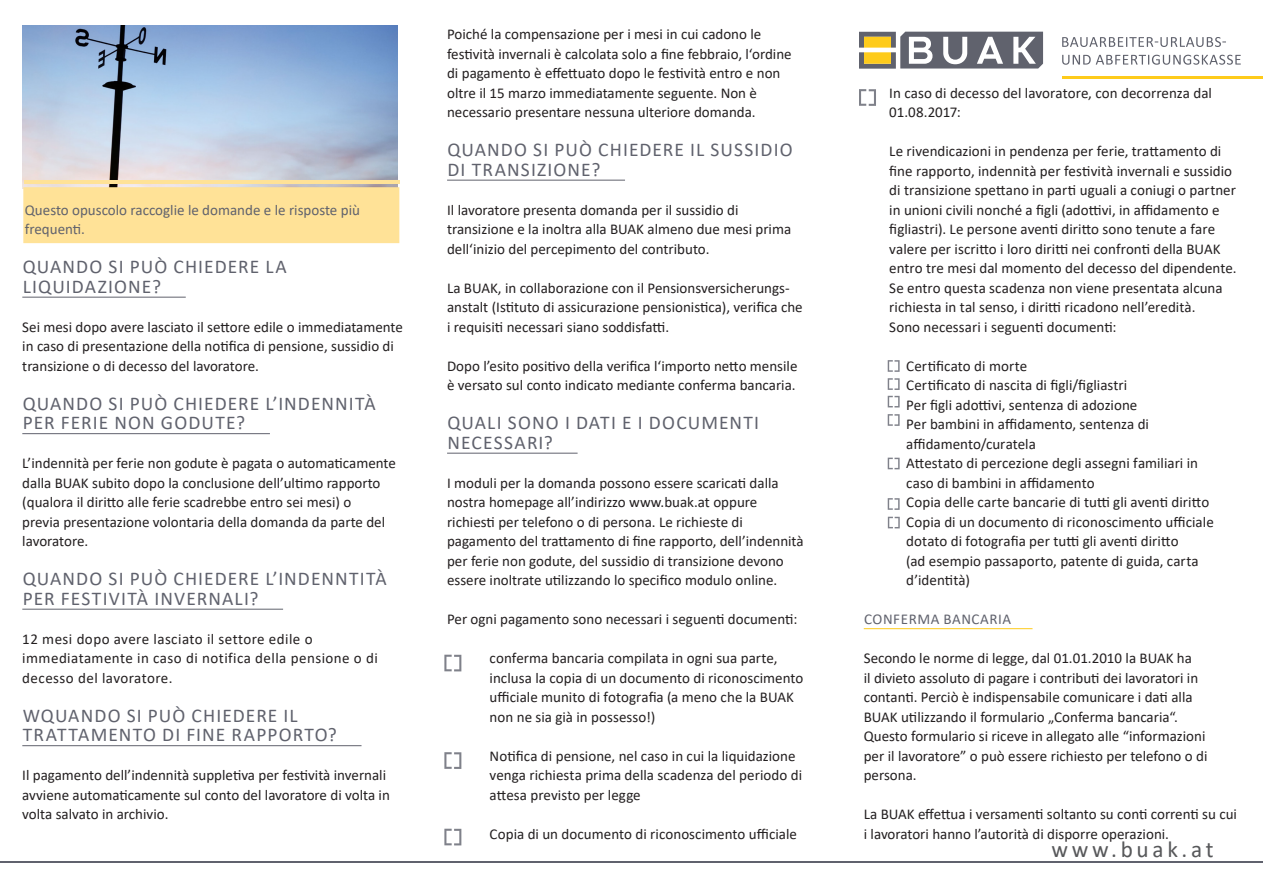
<style>
.page{position:relative;width:1263px;height:893px;background:#fff}
.page>*{position:absolute;margin:0;border:0;box-sizing:border-box;transform-origin:0 0}
.t1{font:23.25px "Calibri";letter-spacing:.16em;color:#57585a}
.Überschrift_kurzer_Z{font:19.5px/19.5px "Calibri";letter-spacing:.055em;color:#60626d}
.Überschriften{font:19.5px/19.5px "Calibri";letter-spacing:.055em;color:#60626d}
.Fliesstext{font:15px/19.5px "Calibri";color:#231f20}
.TEXTEingerückter{font:15px/19.5px "Calibri";color:#231f20}
.Fliesstext-2{font:15px/19.5px "Calibri";letter-spacing:.03em;color:#231f20}
.EINLEITUNG{font:15px/19.5px "Calibri";color:#60626d}
.Kleine_Überschrift_g{font:15px "Calibri";letter-spacing:.04em;color:#60626d}
</style>
<div class="page">
<svg style="left:22px;top:25px;width:376px;height:1px"></svg>
<svg style="left:1062px;top:55px;width:179px;height:10px"></svg>
<svg style="left:1062px;top:37px;width:164px;height:10px"></svg>
<svg style="left:859px;top:32px;width:184px;height:37px"></svg>
<hr style="left:1062px;top:76px;width:201px;height:2px;background:#fecb1b">
<hr style="left:0;top:861px;width:1263px;height:1px;background:#60626d">
<div style="left:16px;top:193px;width:391px;height:56px;background:linear-gradient(to right,#fffdfa,#fffdfa)"></div>
<hr style="left:22px;top:297px;width:164px;height:1px;background:#60626d">
<hr style="left:22px;top:433px;width:248px;height:1px;background:#60626d">
<hr style="left:22px;top:609px;width:261px;height:1px;background:#60626d">
<hr style="left:22px;top:745px;width:339px;height:1px;background:#60626d">
<hr style="left:447px;top:180px;width:178px;height:1px;background:#60626d">
<hr style="left:447px;top:453px;width:131px;height:1px;background:#60626d">
<hr style="left:864px;top:628px;width:168px;height:1px;background:#fecb1b">
<svg style="left:863px;top:628px;width:151px;height:2px"></svg>
<svg style="left:444px;top:655px;width:17px;height:16px"></svg>
<svg style="left:444px;top:752px;width:17px;height:17px"></svg>
<svg style="left:859px;top:89px;width:17px;height:17px"></svg>
<svg style="left:444px;top:829px;width:17px;height:16px"></svg>
<img style="left:22px;top:26px;width:376px;height:162px">
<div style="left:23px;top:187px;width:376px;height:56px;background:#ffe297;border:2px solid #ffe297"></div>
<hr style="left:24px;top:180px;width:375px;height:3px;background:#ffe297">
<svg style="left:888px;top:360px;width:12px;height:12px"></svg>
<svg style="left:888px;top:378px;width:12px;height:12px"></svg>
<svg style="left:888px;top:396px;width:12px;height:11px"></svg>
<svg style="left:888px;top:414px;width:12px;height:12px"></svg>
<svg style="left:888px;top:517px;width:12px;height:11px"></svg>
<svg style="left:888px;top:458px;width:12px;height:11px"></svg>
<svg style="left:888px;top:498px;width:12px;height:12px"></svg>
<p class="EINLEITUNG" style="left:25px;top:199px;width:337px">Questo opuscolo raccoglie le domande e le risposte più frequenti.</p>
<p class="Überschriften" style="left:23px;top:256px;width:266px">QUANDO SI PUÒ CHIEDERE LA<br>LIQUIDAZIONE?</p>
<p class="Fliesstext" style="left:22px;top:316px;width:382px">Sei mesi dopo avere lasciato il settore edile o immediatamente in caso di presentazione della notifica di pensione, sussidio di transizione o di decesso del lavoratore.</p>
<p class="Überschrift_kurzer_Z" style="left:23px;top:393px;width:355px">QUANDO SI PUÒ CHIEDERE L’INDENNITÀ<br>PER FERIE NON GODUTE?</p>
<p class="Fliesstext" style="left:22px;top:453px;width:375px">L’indennità per ferie non godute è pagata o automaticamente dalla BUAK subito dopo la conclusione dell’ultimo rapporto (qualora il diritto alle ferie scadrebbe entro sei mesi) o<br>previa presentazione volontaria della domanda da parte del lavoratore.</p>
<p class="Überschrift_kurzer_Z" style="left:23px;top:568px;width:366px">QUANDO SI PUÒ CHIEDERE L’INDENNTITÀ<br>PER FESTIVITÀ INVERNALI?</p>
<p class="Fliesstext-2" style="left:22px;top:628px;width:357px">12 mesi dopo avere lasciato il settore edile o immediatamente in caso di notifica della pensione o di decesso del lavoratore.</p>
<p class="Überschrift_kurzer_Z" style="left:23px;top:705px;width:316px">WQUANDO SI PUÒ CHIEDERE IL<br>TRATTAMENTO DI FINE RAPPORTO?</p>
<p class="Fliesstext" style="left:22px;top:765px;width:369px">Il pagamento dell’indennità suppletiva per festività invernali avviene automaticamente sul conto del lavoratore di volta in volta salvato in archivio.</p>
<p class="Fliesstext" style="left:447px;top:24px;width:346px">Poiché la compensazione per i mesi in cui cadono le festività invernali è calcolata solo a fine febbraio, l‘ordine di pagamento è effettuato dopo le festività entro e non oltre il 15 marzo immediatamente seguente. Non è necessario presentare nessuna ulteriore domanda.</p>
<p class="Überschrift_kurzer_Z" style="left:447px;top:139px;width:347px">QUANDO SI PUÒ CHIEDERE IL SUSSIDIO<br>DI TRANSIZIONE?</p>
<p class="Fliesstext" style="left:447px;top:199px;width:346px">Il lavoratore presenta domanda per il sussidio di transizione e la inoltra alla BUAK almeno due mesi prima dell‘inizio del percepimento del contributo.</p>
<p class="Fliesstext" style="left:447px;top:277px;width:357px">La BUAK, in collaborazione con il Pensionsversicherungs&shy;anstalt (Istituto di assicurazione pensionistica), verifica che i requisiti necessari siano soddisfatti.</p>
<p class="Fliesstext" style="left:447px;top:355px;width:352px">Dopo l’esito positivo della verifica l‘importo netto mensile è versato sul conto indicato mediante conferma bancaria.</p>
<p class="Überschrift_kurzer_Z" style="left:447px;top:412px;width:313px">QUALI SONO I DATI E I DOCUMENTI<br>NECESSARI?</p>
<p class="Fliesstext" style="left:447px;top:472px;width:358px">I moduli per la domanda possono essere scaricati dalla nostra homepage all’indirizzo www.buak.at oppure richiesti per telefono o di persona. Le richieste di pagamento del trattamento di fine rapporto, dell’indennità per ferie non godute, del sussidio di transizione devono essere inoltrate utilizzando lo specifico modulo online.</p>
<p class="Fliesstext" style="left:447px;top:609px;width:352px">Per ogni pagamento sono necessari i seguenti documenti:</p>
<p class="TEXTEingerückter" style="left:490px;top:648px;width:315px">conferma bancaria compilata in ogni sua parte, inclusa la copia di un documento di riconoscimento ufficiale munito di fotografia (a meno che la BUAK non ne sia già in possesso!)</p>
<p class="TEXTEingerückter" style="left:490px;top:745px;width:314px">Notifica di pensione, nel caso in cui la liquidazione venga richiesta prima della scadenza del periodo di attesa previsto per legge</p>
<p class="TEXTEingerückter" style="left:490px;top:823px;width:309px">Copia di un documento di riconoscimento ufficiale</p>
<p class="TEXTEingerückter" style="left:889px;top:82px;width:324px">In caso di decesso del lavoratore, con decorrenza dal<br>01.08.2017:</p>
<p class="TEXTEingerückter" style="left:889px;top:141px;width:349px">Le rivendicazioni in pendenza per ferie, trattamento di fine rapporto, indennità per festività invernali e sussidio di transizione spettano in parti uguali a coniugi o partner in unioni civili nonché a figli (adottivi, in affidamento e figliastri). Le persone aventi diritto sono tenute a fare valere per iscritto i loro diritti nei confronti della BUAK entro tre mesi dal momento del decesso del dipendente.<br>Se entro questa scadenza non viene presentata alcuna richiesta in tal senso, i diritti ricadono nell’eredità.<br>Sono necessari i seguenti documenti:</p>
<p class="TEXTEingerückter" style="left:906px;top:355px;width:309px">Certificato di morte<br>Certificato di nascita di figli/figliastri<br>Per figli adottivi, sentenza di adozione<br>Per bambini in affidamento, sentenza di affidamento/curatela<br>Attestato di percezione degli assegni familiari in caso di bambini in affidamento<br>Copia delle carte bancarie di tutti gli aventi diritto Copia di un documento di riconoscimento ufficiale dotato di fotografia per tutti gli aventi diritto<br>(ad esempio passaporto, patente di guida, carta d’identità)</p>
<p class="Kleine_Überschrift_g" style="left:864px;top:609px;width:149px">CONFERMA BANCARIA</p>
<p class="Fliesstext" style="left:864px;top:648px;width:345px">Secondo le norme di legge, dal 01.01.2010 la BUAK ha<br>il divieto assoluto di pagare i contributi dei lavoratori in contanti. Perciò è indispensabile comunicare i dati alla BUAK utilizzando il formulario „Conferma bancaria“.<br>Questo formulario si riceve in allegato alle “informazioni per il lavoratore” o può essere richiesto per telefono o di persona.</p>
<p class="Fliesstext" style="left:864px;top:804px;width:375px">La BUAK effettua i versamenti soltanto su conti correnti su cui i lavoratori hanno l’autorità di disporre operazioni.</p>
<h1 class="t1" style="left:1051px;top:833px;width:164px">www.buak.at</h1>
</div>
